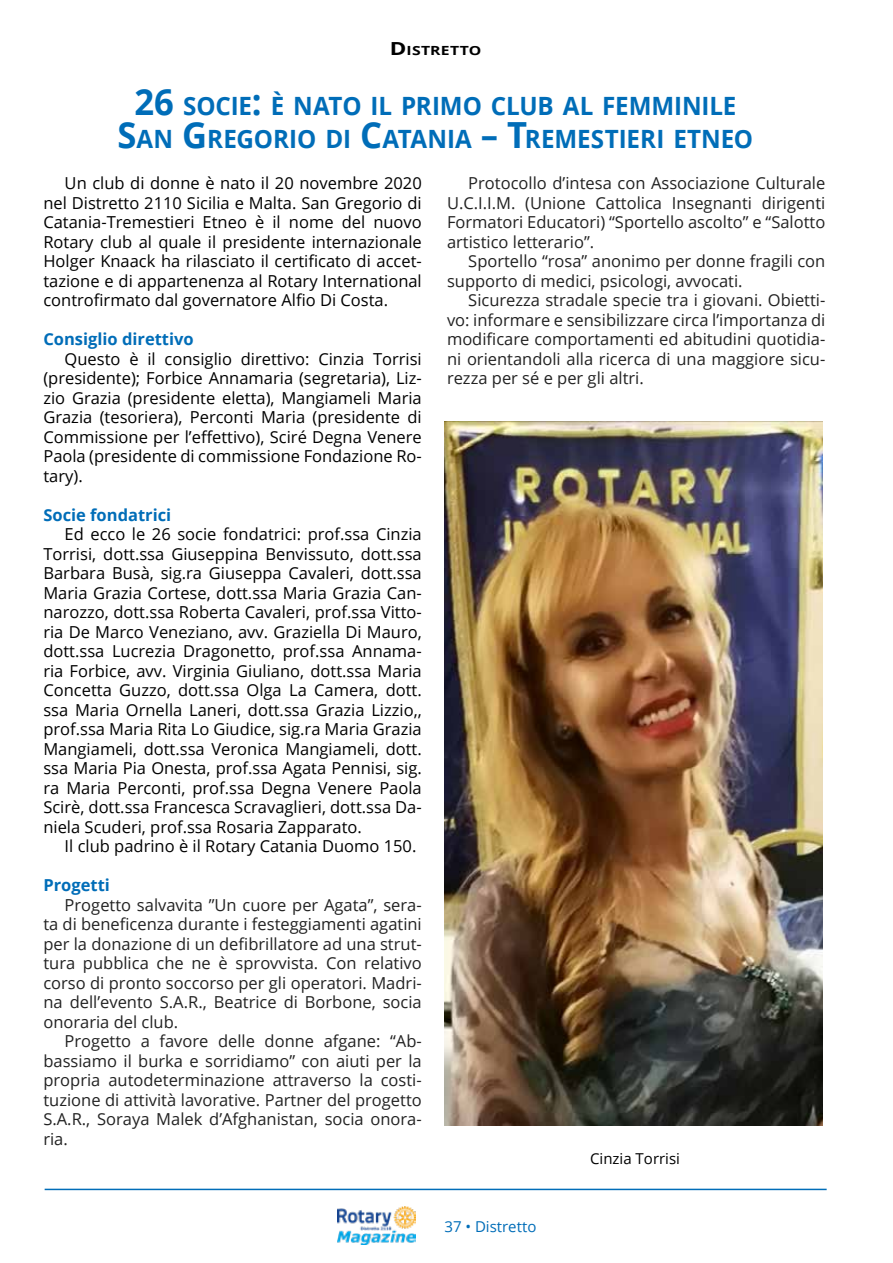
<style>
.page{position:relative;width:893px;height:1263px;background:#fff}
.page>*{position:absolute;margin:0;border:0;box-sizing:border-box;transform-origin:0 0}
.t1{font:700 25.2px/32.7px "Open Sans";letter-spacing:-.005em;color:#006db8;text-align:center;scale:.96 1}
.t2{font:16.5px/19.5px "Open Sans";color:#000;text-align:justify}
.t3{font:16.5px/19.5px "Open Sans";color:#222;text-align:justify}
.t4{font:700 16.5px "Open Sans";color:#006db8}
.t5{font:15px "Open Sans";color:#000}
.t6{font:15px "Open Sans";color:#006db8}
.t7{font:700 12.6px "Open Sans";letter-spacing:.015em;color:#000;scale:1.25 1}
.s1{font-size:18px}
.s2{font-size:36px}
</style>
<div class="page">
<img style="left:337px;top:1206px;width:79px;height:39px">
<hr style="left:45px;top:1189px;width:782px;height:1px;background:#006db8">
<img style="left:444px;top:422px;width:379px;height:704px">
<p class="t7" style="left:390px;top:42px;width:75px"><span class="s1">D</span>ISTRETTO</p>
<h1 class="t1" style="left:118px;top:89px;width:664px"><span class="s2">26</span> SOCIE<span class="s2">:</span> È NATO IL PRIMO CLUB AL FEMMINILE<br><span class="s2">S</span>AN <span class="s2">G</span>REGORIO DI <span class="s2">C</span>ATANIA <span class="s2">– T</span>REMESTIERI ETNEO</h1>
<p class="t2" style="left:43px;top:173px;width:380px;text-indent:21px">Un club di donne è nato il 20 novembre 2020 nel Distretto 2110 Sicilia e Malta. San Gregorio di Catania-Tremestieri Etneo è il nome del nuovo Rotary club al quale il presidente internazionale Holger Knaack ha rilasciato il certificato di accet&shy;tazione e di appartenenza al Rotary International controfirmato dal governatore Alfio Di Costa.</p>
<p class="t4" style="left:43px;top:327px;width:152px">Consiglio direttivo</p>
<p class="t2" style="left:43px;top:348px;width:380px;text-indent:21px">Questo è il consiglio direttivo: Cinzia Torrisi (presidente); Forbice Annamaria (segretaria), Liz&shy;zio Grazia (presidente eletta), Mangiameli Maria Grazia (tesoriera), Perconti Maria (presidente di Commissione per l’effettivo), Sciré Degna Venere Paola (presidente di commissione Fondazione Ro&shy;tary).</p>
<p class="t4" style="left:43px;top:503px;width:129px">Socie fondatrici</p>
<p class="t2" style="left:43px;top:524px;width:380px;text-indent:21px">Ed ecco le 26 socie fondatrici: prof.ssa Cinzia Torrisi, dott.ssa Giuseppina Benvissuto, dott.ssa Barbara Busà, sig.ra Giuseppa Cavaleri, dott.ssa Maria Grazia Cortese, dott.ssa Maria Grazia Can&shy;narozzo, dott.ssa Roberta Cavaleri, prof.ssa Vitto&shy;ria De Marco Veneziano, avv. Graziella Di Mauro, dott.ssa Lucrezia Dragonetto, prof.ssa Annama&shy;ria Forbice, avv. Virginia Giuliano, dott.ssa Maria Concetta Guzzo, dott.ssa Olga La Camera, dott. ssa Maria Ornella Laneri, dott.ssa Grazia Lizzio,, prof.ssa Maria Rita Lo Giudice, sig.ra Maria Grazia Mangiameli, dott.ssa Veronica Mangiameli, dott. ssa Maria Pia Onesta, prof.ssa Agata Pennisi, sig. ra Maria Perconti, prof.ssa Degna Venere Paola Scirè, dott.ssa Francesca Scravaglieri, dott.ssa Da&shy;niela Scuderi, prof.ssa Rosaria Zapparato.</p>
<p class="t2" style="left:65px;top:836px;width:353px">Il club padrino è il Rotary Catania Duomo 150.</p>
<p class="t4" style="left:43px;top:874px;width:68px">Progetti</p>
<p class="t3" style="left:43px;top:895px;width:380px;text-indent:21px">Progetto salvavita ”Un cuore per Agata”, sera&shy;ta di beneficenza durante i festeggiamenti agatini per la donazione di un defibrillatore ad una strut&shy;tura pubblica che ne è sprovvista. Con relativo corso di pronto soccorso per gli operatori. Madri&shy;na dell’evento S.A.R., Beatrice di Borbone, socia onoraria del club.</p>
<p class="t3" style="left:43px;top:1031px;width:380px;text-indent:21px">Progetto a favore delle donne afgane: “Ab&shy;bassiamo il burka e sorridiamo” con aiuti per la propria autodeterminazione attraverso la costi&shy;tuzione di attività lavorative. Partner del progetto S.A.R., Soraya Malek d’Afghanistan, socia onora&shy;ria.</p>
<p class="t3" style="left:447px;top:173px;width:380px;text-indent:21px">Protocollo d’intesa con Associazione Culturale U.C.I.I.M. (Unione Cattolica Insegnanti dirigenti Formatori Educatori) “Sportello ascolto” e “Salotto artistico letterario”.</p>
<p class="t3" style="left:447px;top:251px;width:380px;text-indent:21px">Sportello “rosa” anonimo per donne fragili con supporto di medici, psicologi, avvocati.</p>
<p class="t3" style="left:447px;top:290px;width:380px;text-indent:21px">Sicurezza stradale specie tra i giovani. Obietti&shy;vo: informare e sensibilizzare circa l’importanza di modificare comportamenti ed abitudini quotidia&shy;ni orientandoli alla ricerca di una maggiore sicu&shy;rezza per sé e per gli altri.</p>
<p class="t6" style="left:444px;top:1216px;width:93px">37 • Distretto</p>
<p class="t5" style="left:590px;top:1148px;width:91px">Cinzia Torrisi</p>
</div>
